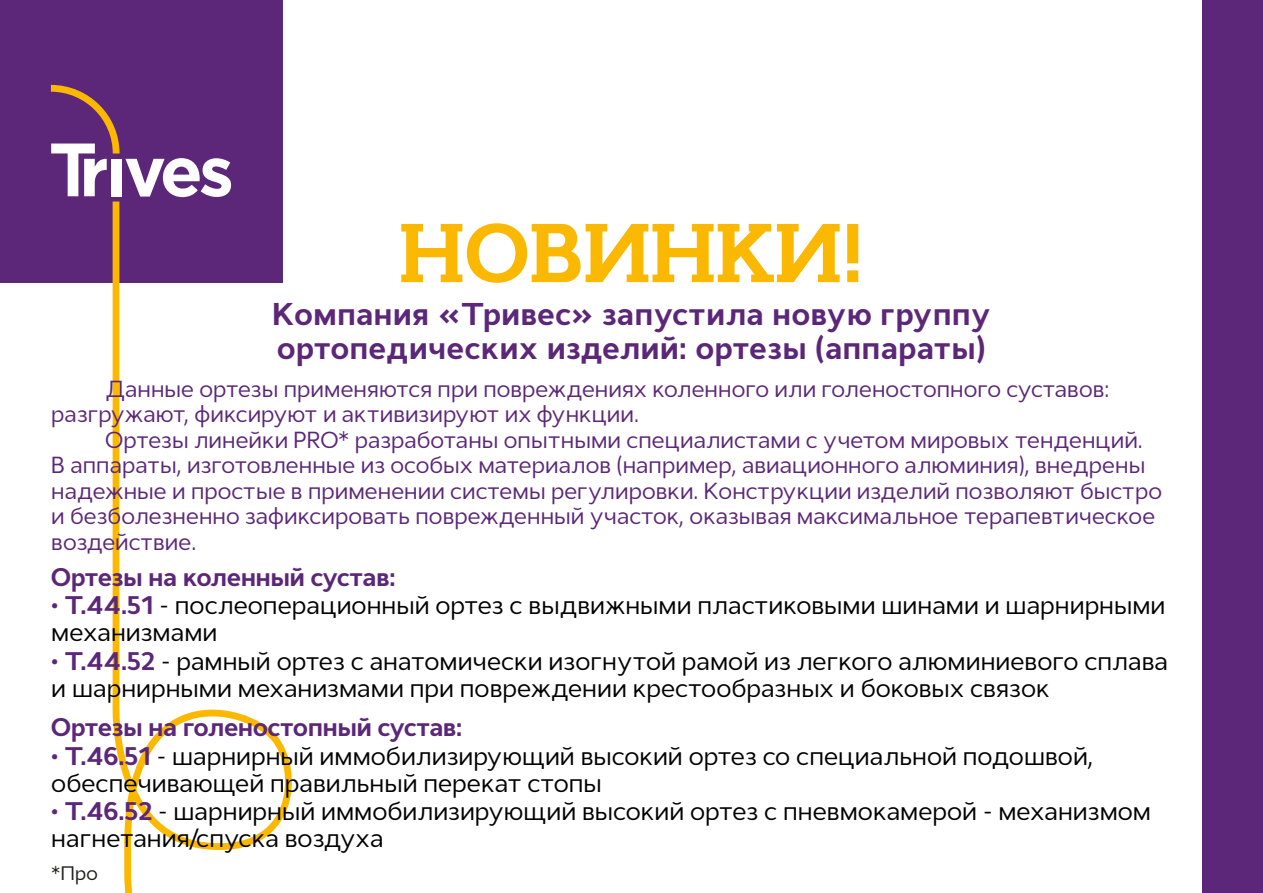
<style>
.page{position:relative;width:1263px;height:893px;background:#fff}
.page>*{position:absolute;margin:0;border:0;box-sizing:border-box;transform-origin:0 0}
.t1{font:700 83.1px "Cyntho Slab Pro";color:#fbb800}
.t2{font:700 31.5px/34.5px "Cyntho Pro";color:#5c2779}
.t3{font:25.5px/27px "Cyntho Pro";letter-spacing:-.025em;color:#020203}
.t4{font:700 25.5px "Cyntho Pro";letter-spacing:-.025em;color:#5c2779}
.t5{font:23.25px/25.5px "Cyntho Pro";letter-spacing:-.025em;color:#5c2779}
.t6{font:19.5px "Cyntho Pro";color:#1d1d1b}
.s1{color:#5c2779}
.s2{font-weight:700;color:#5c2779}
</style>
<div class="page">
<div style="left:1203px;top:0;width:60px;height:893px;background:#5c2779"></div>
<div style="left:0;top:0;width:282px;height:282px;background:#5c2779"></div>
<svg style="left:51px;top:85px;width:180px;height:112px"></svg>
<svg style="left:104px;top:195px;width:188px;height:698px"></svg>
<h1 class="t1" style="left:399px;top:201px;width:466px">НОВИНКИ!</h1>
<h2 class="t2" style="left:272px;top:297px;width:720px">Компания «Тривес» запустила новую группу ортопедических изделий: ортезы (аппараты)</h2>
<p class="t5" style="left:51px;top:376px;width:1060px;text-indent:54px">Данные ортезы применяются при повреждениях коленного или голеностопного суставов: разгружают, фиксируют и активизируют их функции.</p>
<p class="t5" style="left:51px;top:427px;width:1113px;text-indent:54px">Ортезы линейки PRO* разработаны опытными специалистами с учетом мировых тенденций.<br>В аппараты, изготовленные из особых материалов (например, авиационного алюминия), внедрены надежные и простые в применении системы регулировки. Конструкции изделий позволяют быстро и безболезненно зафиксировать поврежденный участок, оказывая максимальное терапевтическое воздействие.</p>
<p class="t4" style="left:51px;top:561px;width:346px">Ортезы на коленный сустав:</p>
<p class="t3" style="left:51px;top:592px;width:1116px"><span class="s1">•</span> <span class="s2">Т.44.51</span> - послеоперационный ортез с выдвижными пластиковыми шинами и шарнирными механизмами</p>
<p class="t3" style="left:51px;top:647px;width:1119px"><span class="s1">•</span> <span class="s2">Т.44.52</span> - рамный ортез с анатомически изогнутой рамой из легкого алюминиевого сплава и шарнирными механизмами при повреждении крестообразных и боковых связок</p>
<p class="t4" style="left:51px;top:711px;width:413px">Ортезы на голеностопный сустав:</p>
<p class="t3" style="left:51px;top:743px;width:1044px"><span class="s1">•</span> <span class="s2">Т.46.51</span> - шарнирный иммобилизирующий высокий ортез со специальной подошвой, обеспечивающей правильный перекат стопы</p>
<p class="t3" style="left:51px;top:798px;width:1102px"><span class="s1">•</span> <span class="s2">Т.46.52</span> - шарнирный иммобилизирующий высокий ортез с пневмокамерой - механизмом нагнетания/спуска воздуха</p>
<p class="t6" style="left:51px;top:861px;width:49px">*Про</p>
</div>
